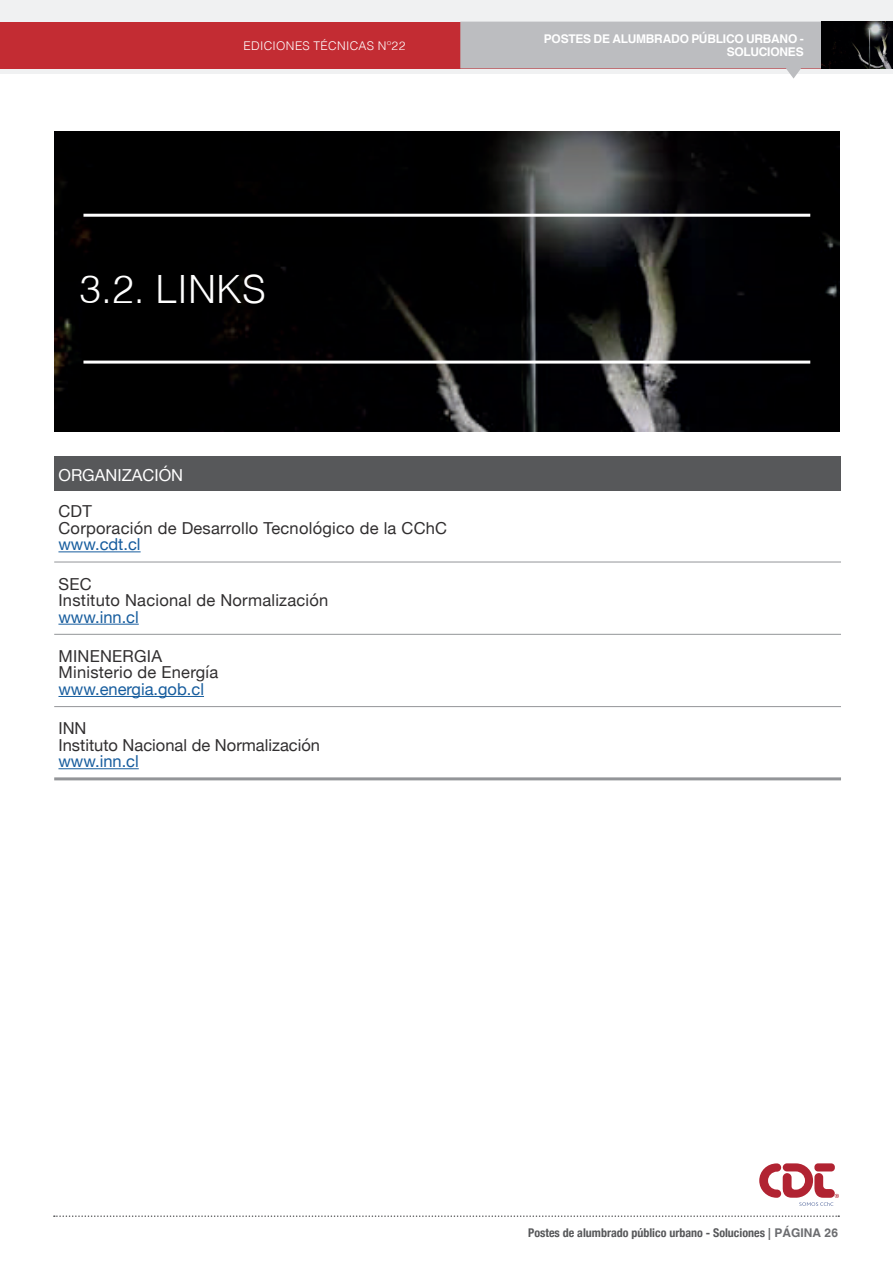
<style>
.page{position:relative;width:893px;height:1263px;background:#fff}
.page>*{position:absolute;margin:0;border:0;box-sizing:border-box;transform-origin:0 0}
.t1{font:300 39px "Helvetica";color:#fff}
.t2{font:16.5px/16.5px "Helvetica Neue";letter-spacing:.015em;color:#312f30}
.t3{font:16.5px "Helvetica Neue";color:#175d9e}
.t4{font:16.5px "Helvetica Neue";color:#fff}
.t5{font:700 condensed 12px "Helvetica Neue";color:#57585a}
.t6{font:700 12px/13.5px "Helvetica";letter-spacing:-.02em;color:#fff;text-align:right}
.t7{font:300 12px "Helvetica";letter-spacing:.025em;color:#fff}
.s1{font-family:"Helvetica";font-stretch:normal;color:#6c6d70}
</style>
<div class="page">
<svg style="left:54px;top:1215px;width:785px;height:2px"></svg>
<svg style="left:759px;top:1163px;width:80px;height:43px"></svg>
<div style="left:814px;top:1163px;width:21px;height:8px;background:#b12332;border-radius:4px"></div>
<div style="left:0;top:0;width:893px;height:74px;background:#f0f1f2"></div>
<div style="left:0;top:22px;width:887px;height:46px;background:#c32c33"></div>
<svg style="left:460px;top:22px;width:427px;height:57px"></svg>
<svg style="left:54px;top:131px;width:785px;height:300px;background:#0b0b0c"></svg>
<hr style="left:83px;top:214px;width:727px;height:3px;background:#fff">
<hr style="left:83px;top:361px;width:727px;height:3px;background:#fff">
<div style="left:54px;top:456px;width:787px;height:34px;background:#57585a"></div>
<hr style="left:54px;top:777px;width:787px;height:3px;background:#939598">
<hr style="left:54px;top:562px;width:787px;height:1px;background:#939598">
<hr style="left:54px;top:634px;width:787px;height:1px;background:#939598">
<hr style="left:54px;top:706px;width:787px;height:1px;background:#939598">
<hr style="left:58px;top:551px;width:83px;height:1px;background:#175d9e">
<hr style="left:58px;top:624px;width:81px;height:1px;background:#175d9e">
<hr style="left:58px;top:696px;width:146px;height:1px;background:#175d9e">
<hr style="left:58px;top:768px;width:81px;height:1px;background:#175d9e">
<img style="left:822px;top:22px;width:71px;height:46px">
<p class="t7" style="left:244px;top:38px;width:163px">EDICIONES TÉCNICAS Nº22</p>
<h1 class="t1" style="left:80px;top:264px;width:188px">3.2. LINKS</h1>
<p class="t4" style="left:58px;top:463px;width:126px">ORGANIZACIÓN</p>
<p class="t2" style="left:58px;top:504px;width:390px">CDT<br>Corporación de Desarrollo Tecnológico de la CChC</p>
<p class="t3" style="left:58px;top:532px;width:84px">www.cdt.cl</p>
<p class="t2" style="left:58px;top:576px;width:271px">SEC<br>Instituto Nacional de Normalización</p>
<p class="t3" style="left:58px;top:605px;width:82px">www.inn.cl</p>
<p class="t2" style="left:58px;top:649px;width:161px">MINENERGIA<br>Ministerio de Energía</p>
<p class="t3" style="left:58px;top:677px;width:147px">www.energia.gob.cl</p>
<p class="t2" style="left:58px;top:721px;width:263px">INN<br>Instituto Nacional de Normalización</p>
<p class="t3" style="left:58px;top:749px;width:82px">www.inn.cl</p>
<p class="t6" style="left:544px;top:32px;width:261px">POSTES DE ALUMBRADO PÚBLICO URBANO -<br>SOLUCIONES</p>
<p class="t5" style="left:528px;top:1223px;width:312px">Postes de alumbrado público urbano - Soluciones <span class="s1">| PÁGINA 26</span></p>
</div>
